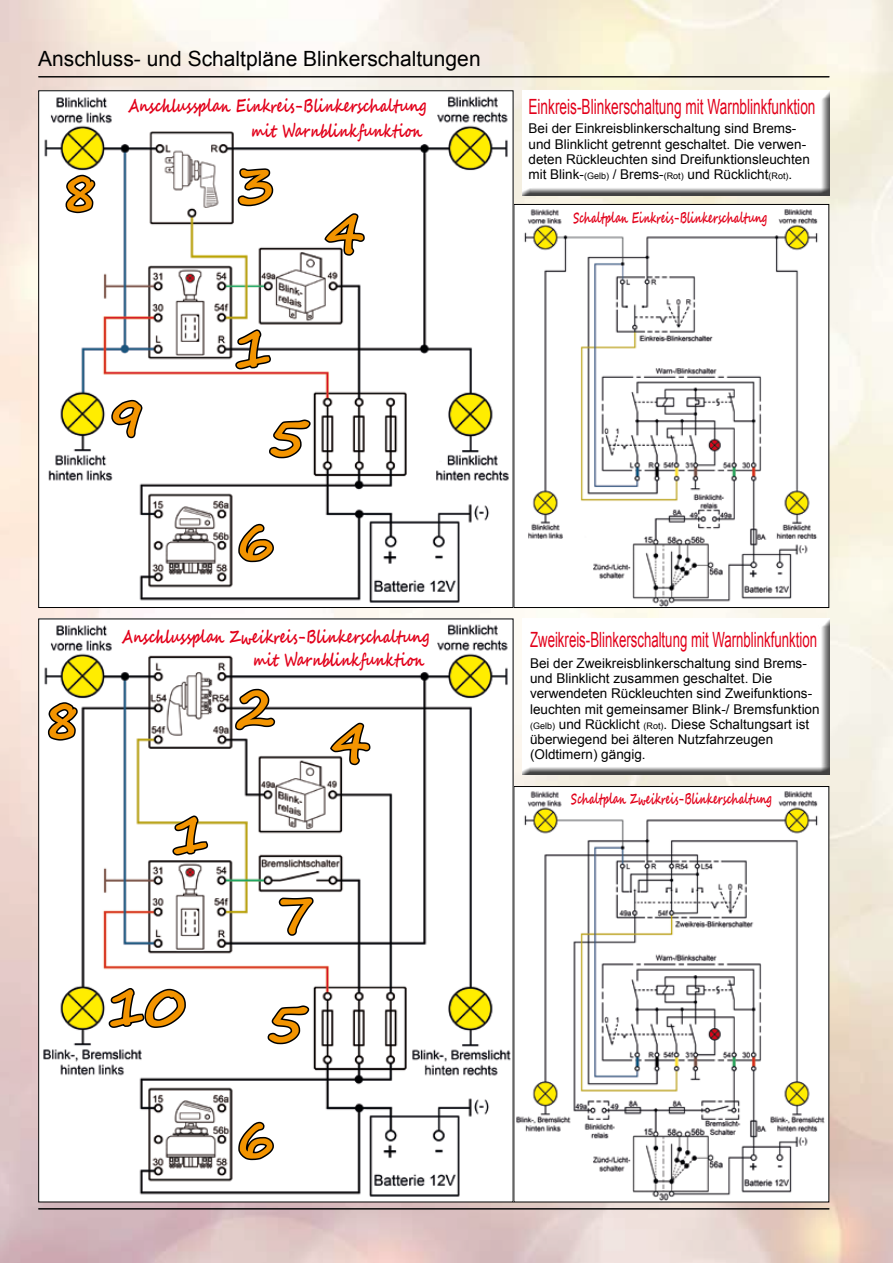
<style>
.page{position:relative;width:893px;height:1263px;background:#fff}
.page>*{position:absolute;margin:0;border:0;box-sizing:border-box;transform-origin:0 0}
.t1{font:700 54px/108.6px "Segoe Script";color:#f39400}
.t2{font:21px "Arial";color:#e2001a;scale:.63 1}
.t3{font:21px "Arial";color:#e2001a;scale:.65 1}
.t4{font:21px "Arial";color:#000}
.t5{font:700 18px "Segoe Script";color:#e2001a;scale:.74 1}
.t6{font:700 15px "Segoe Script";color:#e2001a;scale:.63 1}
.t7{font:13.5px/15.3px "Arial";color:#000}
.s1{font-size:9px}
</style>
<div class="page">
<img style="left:0;top:0;width:893px;height:1263px">
<hr style="left:38px;top:76px;width:791px;height:1px;background:#000">
<hr style="left:38px;top:1208px;width:791px;height:1px;background:#000">
<div style="left:522px;top:618px;width:309px;height:158px;background:#000;opacity:.75"></div>
<div style="left:521px;top:90px;width:309px;height:107px;background:#000;opacity:.75"></div>
<img style="left:40px;top:92px;width:471px;height:514px">
<img style="left:40px;top:620px;width:471px;height:580px">
<img style="left:515px;top:206px;width:312px;height:400px">
<div style="left:513px;top:204px;width:316px;height:404px;border:1px solid #000"></div>
<img style="left:515px;top:788px;width:312px;height:412px">
<svg style="left:235px;top:166px;width:40px;height:42px"></svg>
<svg style="left:220px;top:687px;width:57px;height:45px"></svg>
<svg style="left:233px;top:327px;width:40px;height:45px"></svg>
<svg style="left:322px;top:211px;width:45px;height:47px"></svg>
<svg style="left:276px;top:895px;width:40px;height:43px"></svg>
<svg style="left:266px;top:1003px;width:46px;height:43px"></svg>
<svg style="left:236px;top:1119px;width:40px;height:43px"></svg>
<svg style="left:63px;top:173px;width:35px;height:42px"></svg>
<svg style="left:110px;top:398px;width:35px;height:42px"></svg>
<svg style="left:106px;top:986px;width:82px;height:44px"></svg>
<svg style="left:170px;top:813px;width:40px;height:45px"></svg>
<svg style="left:328px;top:720px;width:45px;height:47px"></svg>
<svg style="left:267px;top:417px;width:46px;height:43px"></svg>
<svg style="left:236px;top:521px;width:40px;height:43px"></svg>
<svg style="left:46px;top:700px;width:34px;height:42px"></svg>
<h2 class="t4" style="left:38px;top:45px;width:444px">Anschluss- und Schaltpläne Blinkerschaltungen</h2>
<h3 class="t5" style="left:128px;top:91px;width:405px">Anschlussplan Einkreis-Blinkerschaltung</h3>
<h1 class="t1" style="left:60px;top:139px;width:41px">8</h1>
<h3 class="t5" style="left:251px;top:116px;width:234px">mit Warnblinkfunktion</h3>
<h1 class="t1" style="left:236px;top:132px;width:41px">3</h1>
<h1 class="t1" style="left:325px;top:180px;width:41px">4</h1>
<h1 class="t1" style="left:43px;top:666px;width:41px">8</h1>
<h1 class="t1" style="left:106px;top:364px;width:41px">9</h1>
<h1 class="t1" style="left:233px;top:295px;width:41px">1</h1>
<h1 class="t1" style="left:236px;top:386px;width:72px;line-height:104.4px;text-align:center">5<br>6</h1>
<h3 class="t5" style="left:122px;top:622px;width:417px">Anschlussplan Zweikreis-Blinkerschaltung</h3>
<h3 class="t5" style="left:253px;top:645px;width:234px">mit Warnblinkfunktion</h3>
<h1 class="t1" style="left:170px;top:781px;width:41px">1</h1>
<h1 class="t1" style="left:106px;top:953px;width:80px">10</h1>
<h1 class="t1" style="left:235px;top:654px;width:41px">2</h1>
<h1 class="t1" style="left:330px;top:689px;width:41px">4</h1>
<h1 class="t1" style="left:266px;top:861px;width:51px">7<br>5</h1>
<h1 class="t1" style="left:236px;top:1086px;width:41px">6</h1>
<h2 class="t3" style="left:528px;top:93px;width:443px">Einkreis-Blinkerschaltung mit Warnblinkfunktion</h2>
<p class="t7" style="left:528px;top:121px;width:283px">Bei der Einkreisblinkerschaltung sind Brems&shy;und Blinklicht getrennt geschaltet. Die verwen&shy;deten Rückleuchten sind Dreifunktionsleuchten mit Blink-<span class="s1">(Gelb)</span> / Brems-<span class="s1">(Rot)</span> und Rücklicht<span class="s1">(Rot)</span>.</p>
<p class="t6" style="left:573px;top:206px;width:309px">Schaltplan Einkreis-Blinkerschaltung</p>
<h2 class="t2" style="left:530px;top:626px;width:457px">Zweikreis-Blinkerschaltung mit Warnblinkfunktion</h2>
<p class="t7" style="left:530px;top:655px;width:291px">Bei der Zweikreisblinkerschaltung sind Brems&shy;und Blinklicht zusammen geschaltet. Die verwendeten Rückleuchten sind Zweifunktions&shy;leuchten mit gemeinsamer Blink-/ Bremsfunktion <span class="s1">(Gelb)</span> und Rücklicht <span class="s1">(Rot)</span>. Diese Schaltungsart ist überwiegend bei älteren Nutzfahrzeugen (Oldtimern) gängig.</p>
<p class="t6" style="left:571px;top:786px;width:320px">Schaltplan Zweikreis-Blinkerschaltung</p>
</div>
